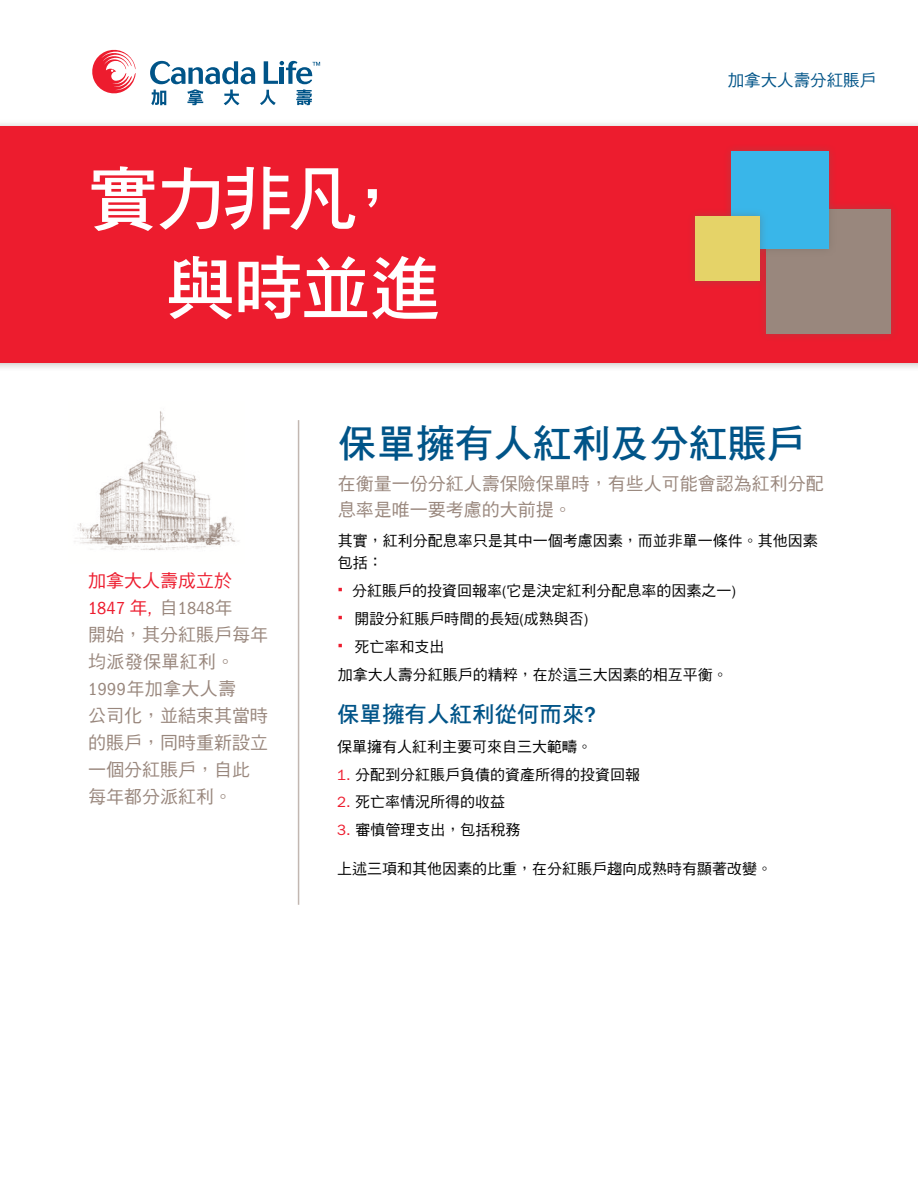
<style>
.page{position:relative;width:918px;height:1188px;background:#fff}
.page>*{position:absolute;margin:0;border:0;box-sizing:border-box;transform-origin:0 0}
.t1{font:70.5px/89.4px "DF Hei Std W7";letter-spacing:-.04em;color:#fff}
.t2{font:39px "DF Hei Std W7";color:#005488}
.t3{font:22.5px "DF Hei Std W7";color:#005488}
.t4{font:18px/27px "DF Hei Std W5";color:#99877d}
.t5{font:condensed 18px "ITC Franklin Gothic Std";color:#ed1c2e}
.t6{font:18px "DF Hei Std W5";color:#ed1c2e}
.t7{font:16.5px "DF Hei Std W5";color:#005488}
.t8{font:15px/22.5px "DF Hei Std W5";color:#000}
.s1{font-family:"DF Hei Std W5";font-stretch:normal}
.s2{font-family:"DF Hei Std W5";font-stretch:normal;color:#99877d}
.s3{color:#99877d}
.s4{font-family:"ITC Franklin Gothic Std";font-stretch:condensed}
.s5{font-family:"ITC Franklin Gothic Std"}
.s6{font-family:"ITC Franklin Gothic Std";font-weight:500}
.s7{font-family:"ITC Franklin Gothic Std";color:#ed1c2e}
</style>
<div class="page">
<svg style="left:150px;top:61px;width:170px;height:44px"></svg>
<svg style="left:92px;top:49px;width:44px;height:45px"></svg>
<div style="left:0;top:119px;width:918px;height:253px;background:#6d6359;opacity:.41"></div>
<div style="left:0;top:126px;width:918px;height:237px;background:#ed1c2e"></div>
<div style="left:758px;top:201px;width:141px;height:141px;background:#6d6359;opacity:.41"></div>
<div style="left:767px;top:209px;width:124px;height:125px;background:#99877d"></div>
<div style="left:723px;top:144px;width:114px;height:114px;background:#6d6359;opacity:.41"></div>
<div style="left:731px;top:152px;width:98px;height:97px;background:#39b6e9"></div>
<div style="left:687px;top:208px;width:82px;height:81px;background:#6d6359;opacity:.41"></div>
<div style="left:695px;top:216px;width:65px;height:65px;background:#e5d368"></div>
<img style="left:74px;top:411px;width:165px;height:139px">
<hr style="left:298px;top:420px;width:1px;height:485px;background:#c2b7b1">
<h1 class="t1" style="left:165px;top:153px;width:277px;text-indent:-77px">實力非凡，與時並進</h1>
<p class="t7" style="left:728px;top:71px;width:150px">加拿大人壽分紅賬戶</p>
<p class="t6" style="left:88px;top:571px;width:146px">加拿大人壽成立於</p>
<p class="t5" style="left:88px;top:598px;width:146px">1847 <span class="s1">年</span>, <span class="s2">自</span><span class="s3">1848</span><span class="s2">年</span></p>
<p class="t4" style="left:88px;top:621px;width:182px">開始，其分紅賬戶每年均派發保單紅利。<br><span class="s4">1999</span>年加拿大人壽<br>公司化，並結束其當時的賬戶，同時重新設立一個分紅賬戶，自此每年都分派紅利。</p>
<h2 class="t2" style="left:338px;top:422px;width:470px">保單擁有人紅利及分紅賬戶</h2>
<p class="t4" style="left:338px;top:471px;width:488px;line-height:25.5px">在衡量一份分紅人壽保險保單時，有些人可能會認為紅利分配息率是唯一要考慮的大前提。</p>
<p class="t8" style="left:338px;top:529px;width:482px">其實，紅利分配息率只是其中一個考慮因素，而並非單一條件。其他因素包括：</p>
<p class="t8" style="left:352px;top:579px;width:385px">分紅賬戶的投資回報率<span class="s5">(</span>它是決定紅利分配息率的因素之一<span class="s5">)</span></p>
<p class="t8" style="left:354px;top:607px;width:235px">開設分紅賬戶時間的長短<span class="s5">(</span>成熟與否<span class="s5">)</span></p>
<p class="t8" style="left:354px;top:635px;width:91px">死亡率和支出</p>
<p class="t8" style="left:338px;top:663px;width:391px">加拿大人壽分紅賬戶的精粹，在於這三大因素的相互平衡。</p>
<h3 class="t3" style="left:337px;top:702px;width:260px">保單擁有人紅利從何而來<span class="s6">?</span></h3>
<p class="t8" style="left:337px;top:735px;width:257px">保單擁有人紅利主要可來自三大範疇。</p>
<p class="t8" style="left:337px;top:763px;width:305px"><span class="s7">1.</span> 分配到分紅賬戶負債的資產所得的投資回報</p>
<p class="t8" style="left:337px;top:791px;width:170px"><span class="s7">2.</span> 死亡率情況所得的收益</p>
<p class="t8" style="left:337px;top:818px;width:185px"><span class="s7">3.</span> 審慎管理支出，包括稅務</p>
<p class="t8" style="left:337px;top:857px;width:437px">上述三項和其他因素的比重，在分紅賬戶趨向成熟時有顯著改變。</p>
</div>
